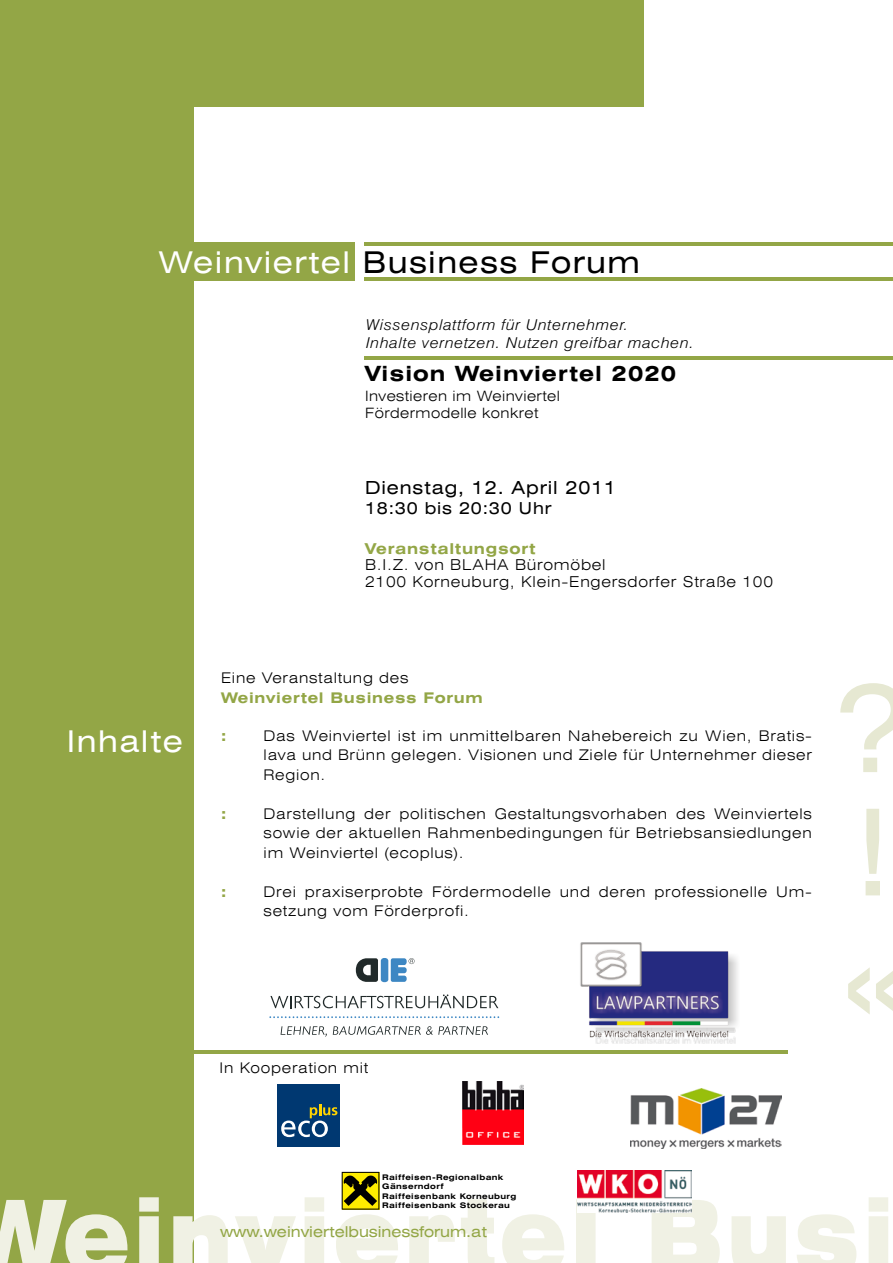
<style>
.page{position:relative;width:893px;height:1263px;background:#fff}
.page>*{position:absolute;margin:0;border:0;box-sizing:border-box;transform-origin:0 0}
.t1{font:expanded 120px/251px "Swiss 721 BT";color:#e6e8d2}
.t2{font:expanded 30px "Swiss 721 BT";letter-spacing:.05em;color:#000}
.t3{font:expanded 30px "Swiss 721 BT";letter-spacing:.05em;color:#fff}
.t4{font:700 expanded 21px "Swiss 721 BT";letter-spacing:.05em;color:#000}
.t5{font:expanded 18px "Swiss 721 BT";letter-spacing:.05em;color:#000}
.t6{font:expanded 16.5px "Swiss 721 BT";letter-spacing:.05em;color:#000}
.t7{font:italic 300 15px/18px "Swiss 721 BT";letter-spacing:.04em;color:#000;scale:1.1 1}
.t8{font:300 expanded 15px/16.5px "Swiss 721 BT";letter-spacing:.05em;color:#000}
.t9{font:expanded 15px "Swiss 721 BT";color:#93a646}
.t10{font:700 expanded 15px "Swiss 721 BT";letter-spacing:.05em;color:#93a646}
.t11{font:300 expanded 14.7px/19.5px "Swiss 721 BT";letter-spacing:.05em;color:#000;text-align:justify}
.t12{font:700 expanded 14.7px "Swiss 721 BT";letter-spacing:.05em;color:#93a646}
.t13{font:300 expanded 14.25px/16.5px "Swiss 721 BT";letter-spacing:.03em;color:#000}
.t14{font:700 expanded 7.65px/9.3px "Swiss 721 BT";letter-spacing:.05em;color:#000}
.s1{color:#fff}
</style>
<div class="page">
<div style="left:0;top:0;width:643px;height:106px;background:#93a646"></div>
<div style="left:0;top:0;width:193px;height:1263px;background:#93a646"></div>
<svg style="left:0;top:1197px;width:888px;height:66px;fill:#f0f1e4"></svg>
<div style="left:0;top:242px;width:354px;height:39px;background:#93a646"></div>
<hr style="left:365px;top:277px;width:528px;height:4px;background:#93a646">
<hr style="left:365px;top:356px;width:528px;height:4px;background:#93a646">
<hr style="left:365px;top:242px;width:528px;height:4px;background:#93a646">
<svg style="left:356px;top:958px;width:58px;height:24px"></svg>
<svg style="left:270px;top:994px;width:228px;height:14px"></svg>
<svg style="left:269px;top:1016px;width:230px;height:2px"></svg>
<svg style="left:281px;top:1026px;width:46px;height:11px"></svg>
<svg style="left:333px;top:1026px;width:155px;height:9px"></svg>
<img style="left:580px;top:942px;width:158px;height:102px">
<div style="left:276px;top:1082px;width:66px;height:66px;background:linear-gradient(to bottom,#fff,#fff)"></div>
<div style="left:278px;top:1084px;width:62px;height:63px;background:#003871"></div>
<svg style="left:281px;top:1104px;width:56px;height:33px"></svg>
<hr style="left:171px;top:1051px;width:617px;height:3px;background:#93a646">
<img style="left:462px;top:1081px;width:61px;height:64px">
<img style="left:630px;top:1088px;width:151px;height:60px">
<svg style="left:342px;top:1172px;width:37px;height:37px"></svg>
<img style="left:577px;top:1171px;width:114px;height:42px">
<h2 class="t2" style="left:159px;top:244px;width:482px"><span class="s1">Weinviertel</span> Business Forum</h2>
<p class="t7" style="left:366px;top:315px;width:299px">Wissensplattform für Unternehmer.<br>Inhalte vernetzen. Nutzen greifbar machen.</p>
<h3 class="t4" style="left:365px;top:361px;width:312px">Vision Weinviertel 2020</h3>
<p class="t13" style="left:365px;top:388px;width:196px">Investieren im Weinviertel<br>Fördermodelle konkret</p>
<p class="t5" style="left:365px;top:477px;width:253px">Dienstag, 12. April 2011</p>
<p class="t6" style="left:365px;top:498px;width:188px">18:30 bis 20:30 Uhr</p>
<p class="t10" style="left:365px;top:539px;width:172px">Veranstaltungsort</p>
<p class="t8" style="left:365px;top:557px;width:409px">B.I.Z. von BLAHA Büromöbel<br>2100 Korneuburg, Klein-Engersdorfer Straße 100</p>
<h2 class="t3" style="left:67px;top:723px;width:118px">Inhalte</h2>
<p class="t11" style="left:221px;top:668px;width:189px">Eine Veranstaltung des</p>
<p class="t12" style="left:221px;top:688px;width:263px">Weinviertel Business Forum</p>
<p class="t12" style="left:221px;top:726px;width:7px">:</p>
<p class="t11" style="left:264px;top:725px;width:550px">Das Weinviertel ist im unmittelbaren Nahebereich zu Wien, Bratis&shy;lava und Brünn gelegen. Visionen und Ziele für Unternehmer dieser Region.</p>
<p class="t12" style="left:221px;top:804px;width:7px">:</p>
<p class="t11" style="left:264px;top:803px;width:550px">Darstellung der politischen Gestaltungsvorhaben des Weinviertels sowie der aktuellen Rahmenbedingungen für Betriebsansiedlungen im Weinviertel (ecoplus).</p>
<p class="t12" style="left:221px;top:882px;width:7px">:</p>
<p class="t11" style="left:264px;top:881px;width:550px">Drei praxiserprobte Fördermodelle und deren professionelle Um&shy;setzung vom Förderprofi.</p>
<p class="t11" style="left:220px;top:1058px;width:150px">In Kooperation mit</p>
<h1 class="t1" style="left:837px;top:603px;width:73px">? «</h1>
<h1 class="t1" style="left:853px;top:727px;width:40px">!</h1>
<p class="t14" style="left:382px;top:1172px;width:136px">Raiffeisen-Regionalbank<br>Gänserndorf<br>Raiffeisenbank Korneuburg<br>Raiffeisenbank Stockerau</p>
<p class="t9" style="left:220px;top:1223px;width:268px">www.weinviertelbusinessforum.at</p>
</div>
